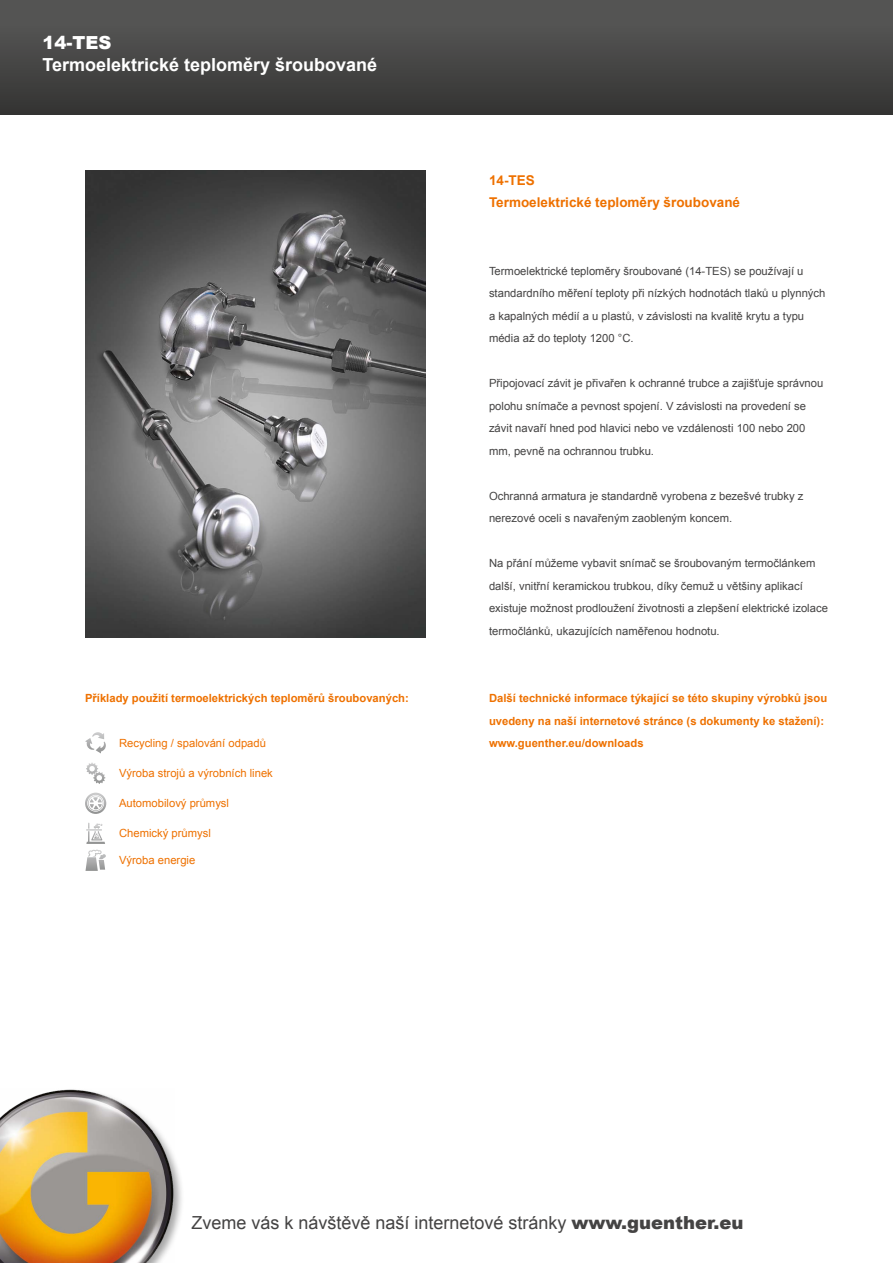
<style>
.page{position:relative;width:893px;height:1263px;background:#fff}
.page>*{position:absolute;margin:0;border:0;box-sizing:border-box;transform-origin:0 0}
.t1{font:18px "Arial";color:#444343}
.t2{font:700 18px "Arial";color:#fff}
.t3{font:900 18px "Arial";color:#fff}
.t4{font:700 13.5px/22.5px "Arial";color:#ee7100}
.t5{font:11.25px/22.5px "Arial";color:#444343}
.t6{font:700 11.25px/22.5px "Arial";color:#ee7100}
.t7{font:11.25px "Arial";color:#ee7100}
.s1{font-weight:900}
</style>
<div class="page">
<div style="left:0;top:1087px;width:185px;height:176px;background:#000;opacity:.35"></div>
<img style="left:0;top:1088px;width:175px;height:175px">
<div style="left:0;top:0;width:893px;height:115px;background:linear-gradient(to bottom,#5a5a59,#353434)"></div>
<img style="left:85px;top:170px;width:340px;height:468px">
<svg style="left:85px;top:732px;width:21px;height:21px"></svg>
<svg style="left:85px;top:793px;width:21px;height:21px"></svg>
<svg style="left:86px;top:763px;width:19px;height:21px"></svg>
<svg style="left:85px;top:850px;width:21px;height:21px"></svg>
<svg style="left:86px;top:823px;width:19px;height:21px"></svg>
<h1 class="t3" style="left:43px;top:30px;width:70px">14-TES</h1>
<h1 class="t2" style="left:43px;top:52px;width:336px">Termoelektrické teploměry šroubované</h1>
<p class="t6" style="left:85px;top:687px;width:325px">Příklady použití termoelektrických teploměrů šroubovaných:</p>
<p class="t7" style="left:119px;top:735px;width:148px">Recycling / spalování odpadů</p>
<p class="t7" style="left:119px;top:765px;width:155px">Výroba strojů a výrobních linek</p>
<p class="t7" style="left:119px;top:795px;width:112px">Automobilový průmysl</p>
<p class="t7" style="left:119px;top:825px;width:93px">Chemický průmysl</p>
<p class="t7" style="left:119px;top:852px;width:78px">Výroba energie</p>
<p class="t4" style="left:489px;top:169px;width:253px">14-TES<br>Termoelektrické teploměry šroubované</p>
<p class="t5" style="left:489px;top:260px;width:338px">Termoelektrické teploměry šroubované (14-TES) se používají u standardního měření teploty při nízkých hodnotách tlaků u plynných a kapalných médií a u plastů, v závislosti na kvalitě krytu a typu média až do teploty 1200 °C.</p>
<p class="t5" style="left:489px;top:372px;width:336px">Připojovací závit je přivařen k ochranné trubce a zajišťuje správnou polohu snímače a pevnost spojení. V závislosti na provedení se závit navaří hned pod hlavici nebo ve vzdálenosti 100 nebo 200 mm, pevně na ochrannou trubku.</p>
<p class="t5" style="left:489px;top:485px;width:316px">Ochranná armatura je standardně vyrobena z bezešvé trubky z nerezové oceli s navařeným zaobleným koncem.</p>
<p class="t5" style="left:489px;top:552px;width:340px">Na přání můžeme vybavit snímač se šroubovaným termočlánkem další, vnitřní keramickou trubkou, díky čemuž u většiny aplikací existuje možnost prodloužení životnosti a zlepšení elektrické izolace termočlánků, ukazujících naměřenou hodnotu.</p>
<p class="t6" style="left:489px;top:687px;width:340px">Další technické informace týkající se této skupiny výrobků jsou uvedeny na naší internetové stránce (s dokumenty ke stažení): www.guenther.eu/downloads</p>
<h1 class="t1" style="left:191px;top:1211px;width:554px">Zveme vás k návštěvě naší internetové stránky <span class="s1">www.guenther.eu</span></h1>
</div>
